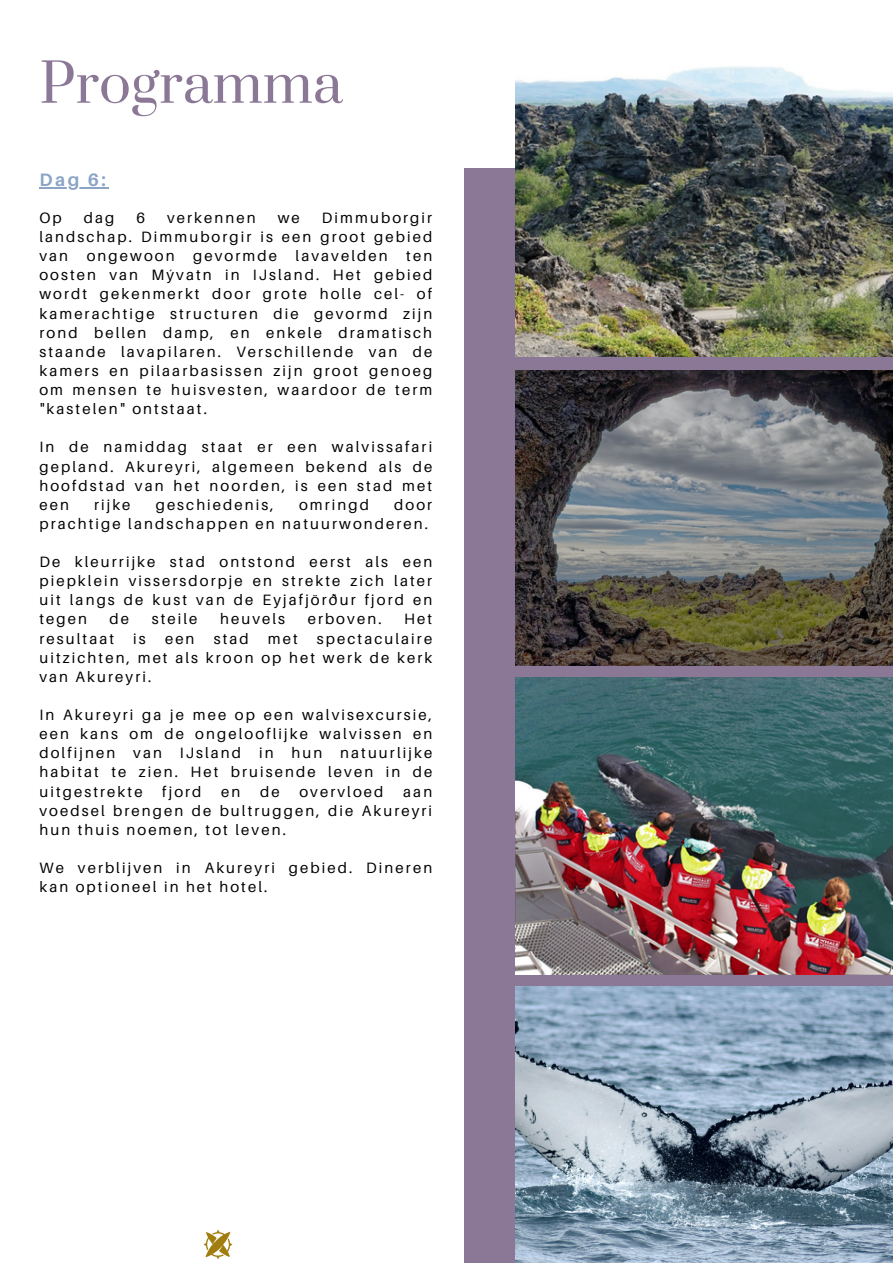
<style>
.page{position:relative;width:893px;height:1264px;background:#fff}
.page>*{position:absolute;margin:0;border:0;box-sizing:border-box;transform-origin:0 0}
.t1{font:52.95px "Prata";color:#8b7796}
.t2{font:700 18px "Aileron";color:#8ba4c6}
.t3{font:15px/19px "Aileron";letter-spacing:.14em;color:#000;text-align:justify}
</style>
<div class="page">
<img style="left:203px;top:1230px;width:30px;height:29px">
<hr style="left:39px;top:187px;width:69px;height:1px;background:#8ba4c6">
<div style="left:464px;top:169px;width:428px;height:1093px;background:#8b7796"></div>
<img style="left:515px;top:677px;width:377px;height:297px">
<img style="left:515px;top:66px;width:377px;height:291px">
<img style="left:515px;top:986px;width:377px;height:276px">
<img style="left:515px;top:371px;width:377px;height:294px">
<p class="t1" style="left:39px;top:50px;width:305px">Programma</p>
<p class="t2" style="left:39px;top:168px;width:68px">Dag 6:</p>
<p class="t3" style="left:39px;top:208px;width:24px">Op</p>
<p class="t3" style="left:84px;top:208px;width:32px">dag</p>
<p class="t3" style="left:136px;top:208px;width:10px">6</p>
<p class="t3" style="left:167px;top:208px;width:90px">verkennen</p>
<p class="t3" style="left:278px;top:208px;width:24px">we</p>
<p class="t3" style="left:39px;top:208px;width:394px;text-indent:282px">Dimmuborgir landschap. Dimmuborgir is een groot gebied van ongewoon gevormde lavavelden ten oosten van Mývatn in IJsland. Het gebied wordt gekenmerkt door grote holle cel- of kamerachtige structuren die gevormd zijn rond bellen damp, en enkele dramatisch staande lavapilaren. Verschillende van de kamers en pilaarbasissen zijn groot genoeg om mensen te huisvesten, waardoor de term "kastelen" ontstaat.</p>
<p class="t3" style="left:39px;top:437px;width:394px">In de namiddag staat er een walvissafari gepland. Akureyri, algemeen bekend als de hoofdstad van het noorden, is een stad met een</p>
<p class="t3" style="left:94px;top:494px;width:38px">rijke</p>
<p class="t3" style="left:156px;top:494px;width:120px">geschiedenis,</p>
<p class="t3" style="left:299px;top:494px;width:71px">omringd</p>
<p class="t3" style="left:39px;top:494px;width:394px;text-align:right">door<br>prachtige landschappen en natuurwonderen.</p>
<p class="t3" style="left:39px;top:552px;width:394px">De kleurrijke stad ontstond eerst als een piepklein vissersdorpje en strekte zich later uit langs de kust van de Eyjafjörður fjord en tegen</p>
<p class="t3" style="left:110px;top:609px;width:21px">de</p>
<p class="t3" style="left:152px;top:609px;width:47px">steile</p>
<p class="t3" style="left:220px;top:609px;width:67px">heuvels</p>
<p class="t3" style="left:308px;top:609px;width:75px">erboven.</p>
<p class="t3" style="left:404px;top:609px;width:30px">Het</p>
<p class="t3" style="left:39px;top:628px;width:76px">resultaat</p>
<p class="t3" style="left:133px;top:628px;width:14px">is</p>
<p class="t3" style="left:165px;top:628px;width:31px">een</p>
<p class="t3" style="left:214px;top:628px;width:37px">stad</p>
<p class="t3" style="left:268px;top:628px;width:31px">met</p>
<p class="t3" style="left:39px;top:628px;width:394px;text-indent:277px">spectaculaire uitzichten, met als kroon op het werk de kerk van Akureyri.</p>
<p class="t3" style="left:39px;top:705px;width:394px">In Akureyri ga je mee op een walvisexcursie, een kans om de ongelooflijke walvissen en dolfijnen van IJsland in hun natuurlijke habitat te zien. Het bruisende leven in de uitgestrekte</p>
<p class="t3" style="left:162px;top:781px;width:41px">fjord</p>
<p class="t3" style="left:221px;top:781px;width:21px">en</p>
<p class="t3" style="left:260px;top:781px;width:21px">de</p>
<p class="t3" style="left:299px;top:781px;width:86px">overvloed</p>
<p class="t3" style="left:39px;top:781px;width:394px;text-indent:364px">aan voedsel brengen de bultruggen, die Akureyri hun thuis noemen, tot leven.</p>
<p class="t3" style="left:39px;top:857px;width:394px">We verblijven in Akureyri gebied. Dineren kan optioneel in het hotel.</p>
</div>
